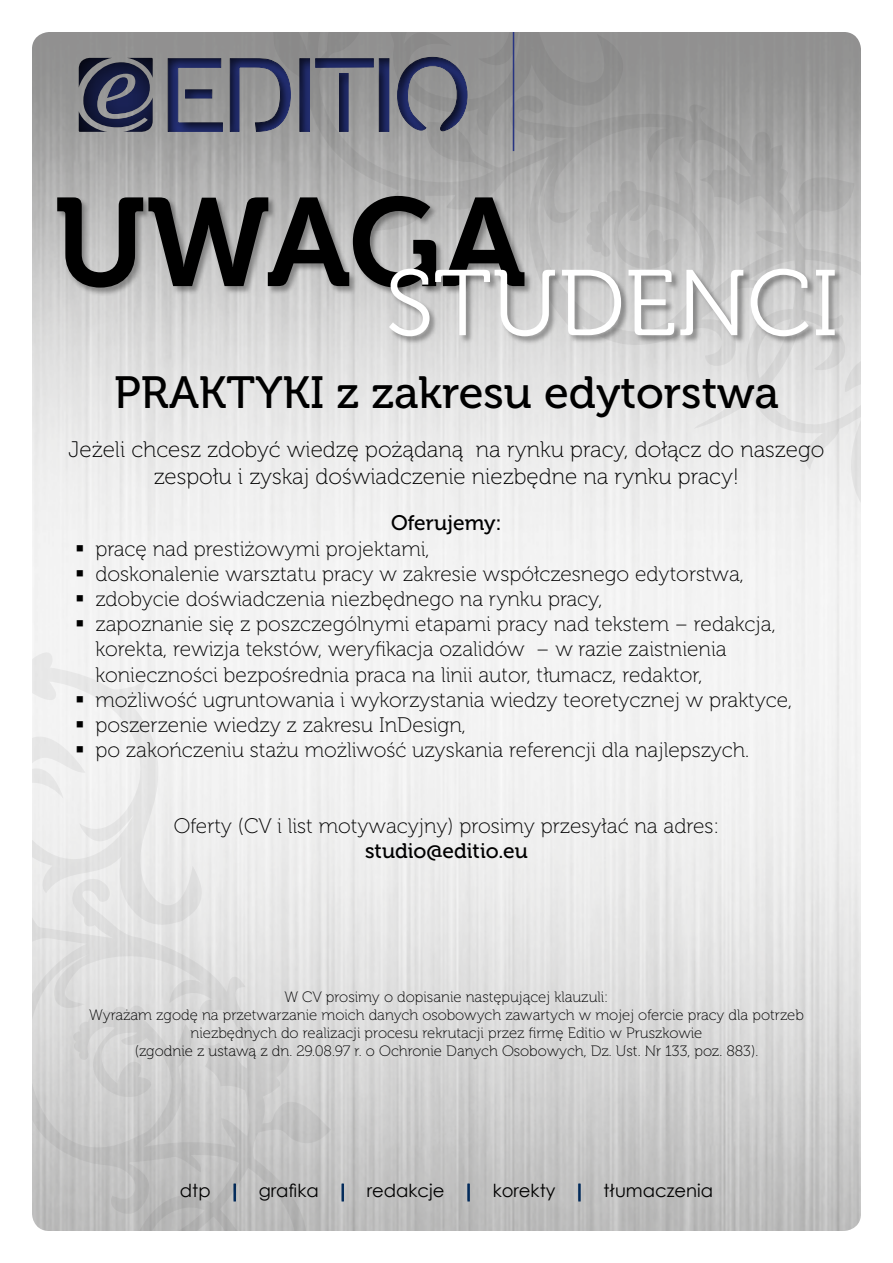
<style>
.page{position:relative;width:893px;height:1263px;background:#fff}
.page>*{position:absolute;margin:0;border:0;box-sizing:border-box;transform-origin:0 0}
.t1{font:124.95px "Museo 700";letter-spacing:-.005em;color:#000}
.t2{font:93px "Museo 300";color:#fff}
.t3{font:45px "Museo 500";color:#000}
.t4{font:22.5px/27px "Museo 100";color:#000;text-align:center}
.t5{font:21px/25.2px "Museo 100";color:#000}
.t6{font:21px "Museo 500";color:#000}
.t7{font:18px "Century Gothic";color:#000}
.t8{font:15px/18px "Museo 100";color:#000;text-align:center}
.s1{color:#00295a}
</style>
<div class="page">
<img style="left:32px;top:32px;width:829px;height:1199px">
<svg style="left:273px;top:32px;width:588px;height:503px;background:#c7c7c7"></svg>
<svg style="left:342px;top:1183px;width:2px;height:18px"></svg>
<div style="left:467px;top:1183px;width:3px;height:18px;border:1px solid #00295a"></div>
<div style="left:578px;top:1183px;width:3px;height:18px;border:1px solid #00295a"></div>
<svg style="left:78px;top:56px;width:75px;height:77px;background:#45485d"></svg>
<div style="left:165px;top:54px;width:303px;height:78px;background:#000;opacity:.75"></div>
<hr style="left:513px;top:11px;width:1px;height:140px;background:#283583">
<svg style="left:32px;top:641px;width:299px;height:590px"></svg>
<div style="left:0;top:0;width:893px;height:32px;background:#fff"></div>
<div style="left:57px;top:196px;width:476px;height:100px;background:#000;opacity:.34"></div>
<div style="left:389px;top:269px;width:454px;height:76px;background:#000;opacity:.34"></div>
<h1 class="t1" style="left:54px;top:173px;width:473px">UWAGA</h1>
<h2 class="t2" style="left:386px;top:253px;width:455px">STUDENCI</h2>
<h3 class="t3" style="left:114px;top:368px;width:666px">PRAKTYKI z zakresu edytorstwa</h3>
<p class="t4" style="left:69px;top:436px;width:757px">Jeżeli chcesz zdobyć wiedzę pożądaną na rynku pracy, dołącz do naszego zespołu i zyskaj doświadczenie niezbędne na rynku pracy!</p>
<p class="t6" style="left:391px;top:512px;width:112px">Oferujemy:</p>
<p class="t5" style="left:75px;top:536px;width:356px">▪ pracę nad prestiżowymi projektami,</p>
<p class="t5" style="left:75px;top:561px;width:670px">▪ doskonalenie warsztatu pracy w zakresie współczesnego edytorstwa,</p>
<p class="t5" style="left:75px;top:587px;width:529px">▪ zdobycie doświadczenia niezbędnego na rynku pracy,</p>
<p class="t5" style="left:95px;top:612px;width:682px;text-indent:-20px">▪ zapoznanie się z poszczególnymi etapami pracy nad tekstem – redakcja, korekta, rewizja tekstów, weryfikacja ozalidów – w razie zaistnienia konieczności bezpośrednia praca na linii autor, tłumacz, redaktor,</p>
<p class="t5" style="left:75px;top:687px;width:718px">▪ możliwość ugruntowania i wykorzystania wiedzy teoretycznej w praktyce,</p>
<p class="t5" style="left:75px;top:713px;width:392px">▪ poszerzenie wiedzy z zakresu InDesign,</p>
<p class="t5" style="left:75px;top:738px;width:675px">▪ po zakończeniu stażu możliwość uzyskania referencji dla najlepszych.</p>
<p class="t5" style="left:174px;top:813px;width:547px">Oferty (CV i list motywacyjny) prosimy przesyłać na adres:</p>
<p class="t6" style="left:365px;top:839px;width:164px">studio@editio.eu</p>
<p class="t8" style="left:89px;top:988px;width:716px">W CV prosimy o dopisanie następującej klauzuli:<br>Wyrażam zgodę na przetwarzanie moich danych osobowych zawartych w mojej ofercie pracy dla potrzeb niezbędnych do realizacji procesu rekrutacji przez firmę Editio w Pruszkowie<br>(zgodnie z ustawą z dn. 29.08.97 r. o Ochronie Danych Osobowych, Dz. Ust. Nr 133, poz. 883).</p>
<p class="t7" style="left:180px;top:1178px;width:534px">dtp <span class="s1">|</span> grafika <span class="s1">|</span> redakcje <span class="s1">|</span> korekty <span class="s1">|</span> tłumaczenia</p>
</div>
